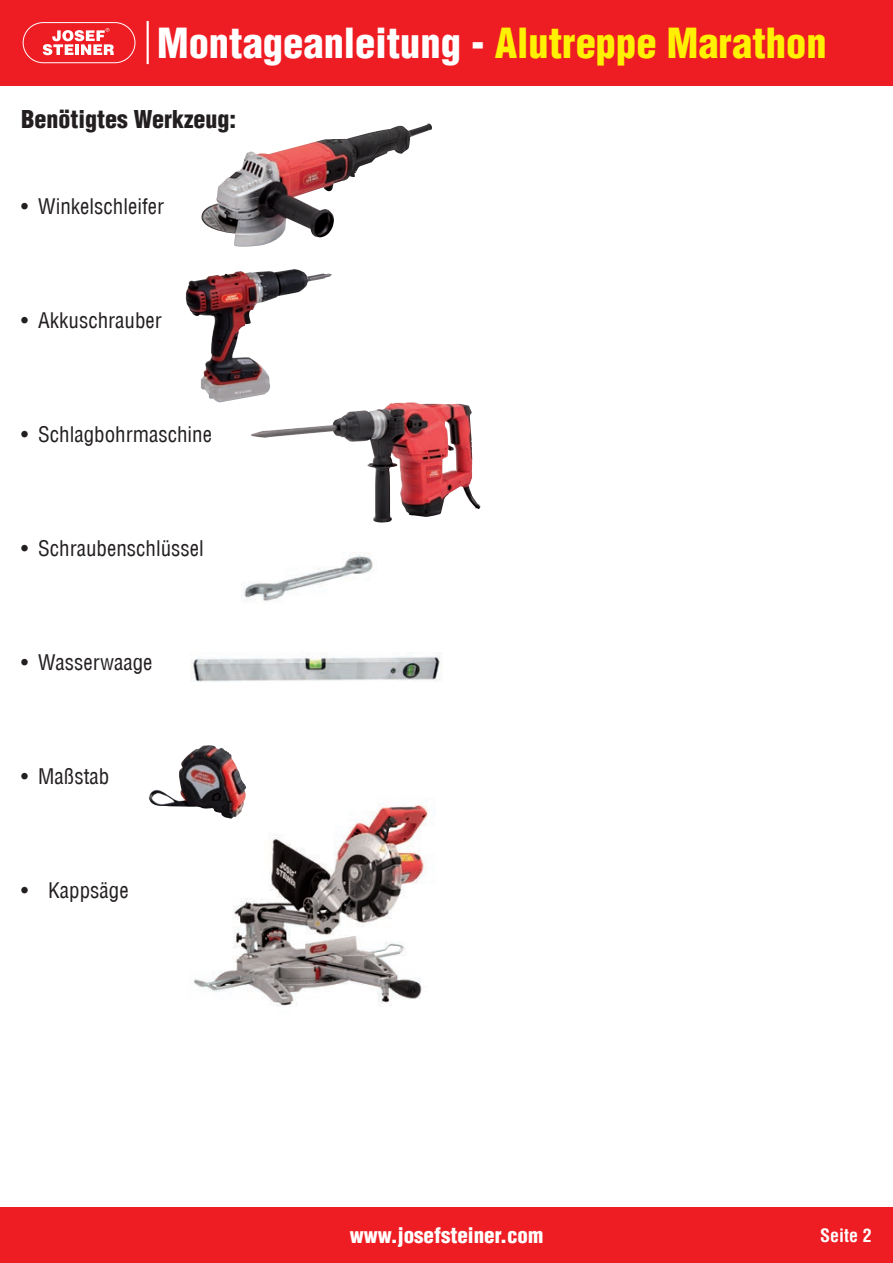
<style>
.page{position:relative;width:893px;height:1263px;background:#fff}
.page>*{position:absolute;margin:0;border:0;box-sizing:border-box;transform-origin:0 0}
.t1{font:900 condensed 40.5px "Helvetica Com";color:#fff}
.t2{font:900 condensed 24px "Helvetica Com";color:#231f20}
.t3{font:condensed 21px "Helvetica Com";color:#231f20}
.t4{font:900 condensed 21px "Helvetica Com";color:#fff}
.t5{font:700 condensed 18px "Helvetica Com";color:#fff}
.s1{color:#fff101}
</style>
<div class="page">
<div style="left:0;top:1208px;width:893px;height:55px;background:#ee1d23"></div>
<div style="left:0;top:0;width:893px;height:85px;background:#ee1d23"></div>
<div style="left:23px;top:22px;width:112px;height:41px;border:1px solid #fff;border-radius:20px"></div>
<svg style="left:43px;top:28px;width:71px;height:27px"></svg>
<hr style="left:147px;top:21px;width:2px;height:43px;background:#fff">
<img style="left:194px;top:804px;width:241px;height:202px">
<img style="left:201px;top:123px;width:231px;height:124px">
<img style="left:186px;top:271px;width:88px;height:131px">
<img style="left:251px;top:402px;width:230px;height:120px">
<img style="left:243px;top:553px;width:130px;height:48px">
<img style="left:191px;top:653px;width:251px;height:29px">
<img style="left:149px;top:745px;width:99px;height:73px">
<h1 class="t1" style="left:157px;top:18px;width:671px">Montageanleitung - <span class="s1">Alutreppe Marathon</span></h1>
<p class="t2" style="left:21px;top:104px;width:216px">Benötigtes Werkzeug:</p>
<p class="t3" style="left:21px;top:193px;width:144px">• Winkelschleifer</p>
<p class="t3" style="left:21px;top:307px;width:142px">• Akkuschrauber</p>
<p class="t3" style="left:21px;top:421px;width:192px">• Schlagbohrmaschine</p>
<p class="t3" style="left:21px;top:535px;width:184px">• Schraubenschlüssel</p>
<p class="t3" style="left:21px;top:649px;width:133px">• Wasserwaage</p>
<p class="t3" style="left:21px;top:763px;width:90px">• Maßstab</p>
<p class="t3" style="left:21px;top:877px;width:109px">• Kappsäge</p>
<p class="t4" style="left:350px;top:1222px;width:195px">www.josefsteiner.com</p>
<p class="t5" style="left:820px;top:1223px;width:53px">Seite 2</p>
</div>
